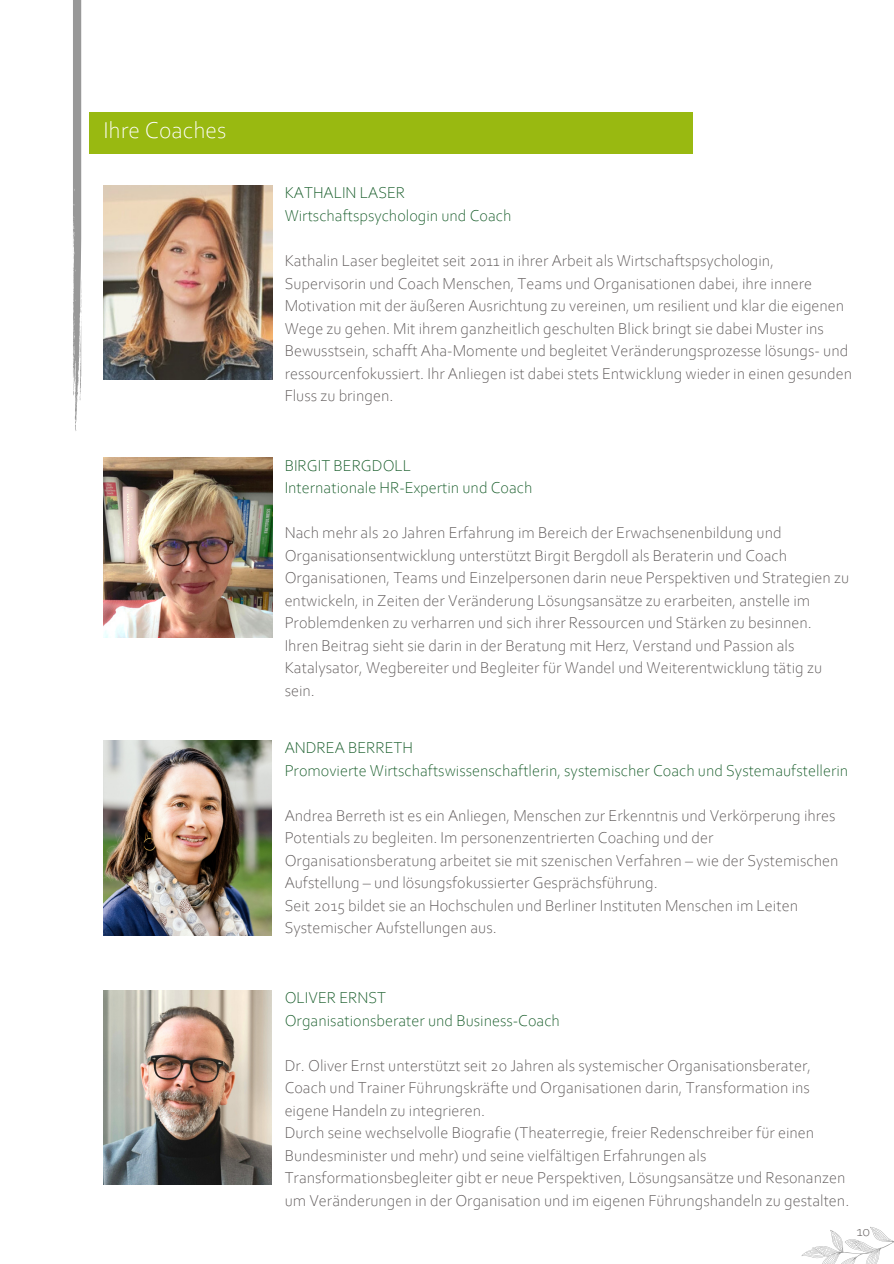
<style>
.page{position:relative;width:894px;height:1264px;background:#fff}
.page>*{position:absolute;margin:0;border:0;box-sizing:border-box;transform-origin:0 0}
.t1{font:300 24px "Corbel";color:#fff}
.t2{font:300 16.5px/22.5px "Corbel";color:#595454}
.t3{font:300 16.5px/22.5px "Corbel";color:#125925}
.t4{font:300 15px "Corbel";color:#595454}
</style>
<div class="page">
<svg style="left:801px;top:1227px;width:92px;height:37px"></svg>
<svg style="left:73px;top:0;width:9px;height:431px;background:#afafaf"></svg>
<img style="left:103px;top:457px;width:169px;height:180px">
<div style="left:89px;top:112px;width:603px;height:42px;background:#99b911"></div>
<img style="left:103px;top:740px;width:168px;height:195px">
<img style="left:103px;top:185px;width:169px;height:194px">
<img style="left:104px;top:990px;width:167px;height:194px">
<h1 class="t1" style="left:103px;top:120px;width:124px">Ihre Coaches</h1>
<p class="t3" style="left:284px;top:183px;width:228px">KATHALIN LASER<br>Wirtschaftspsychologin und Coach</p>
<p class="t2" style="left:284px;top:251px;width:568px">Kathalin Laser begleitet seit 2011 in ihrer Arbeit als Wirtschaftspsychologin, Supervisorin und Coach Menschen, Teams und Organisationen dabei, ihre innere Motivation mit der äußeren Ausrichtung zu vereinen, um resilient und klar die eigenen Wege zu gehen. Mit ihrem ganzheitlich geschulten Blick bringt sie dabei Muster ins Bewusstsein, schafft Aha-Momente und begleitet Veränderungsprozesse lösungs- und ressourcenfokussiert. Ihr Anliegen ist dabei stets Entwicklung wieder in einen gesunden Fluss zu bringen.</p>
<p class="t3" style="left:284px;top:455px;width:249px">BIRGIT BERGDOLL<br>Internationale HR-Expertin und Coach</p>
<p class="t2" style="left:284px;top:523px;width:566px">Nach mehr als 20 Jahren Erfahrung im Bereich der Erwachsenenbildung und Organisationsentwicklung unterstützt Birgit Bergdoll als Beraterin und Coach Organisationen, Teams und Einzelpersonen darin neue Perspektiven und Strategien zu entwickeln, in Zeiten der Veränderung Lösungsansätze zu erarbeiten, anstelle im Problemdenken zu verharren und sich ihrer Ressourcen und Stärken zu besinnen.<br>Ihren Beitrag sieht sie darin in der Beratung mit Herz, Verstand und Passion als Katalysator, Wegbereiter und Begleiter für Wandel und Weiterentwicklung tätig zu sein.</p>
<p class="t3" style="left:284px;top:738px;width:565px">ANDREA BERRETH<br>Promovierte Wirtschaftswissenschaftlerin, systemischer Coach und Systemaufstellerin</p>
<p class="t2" style="left:284px;top:805px;width:555px">Andrea Berreth ist es ein Anliegen, Menschen zur Erkenntnis und Verkörperung ihres Potentials zu begleiten. Im personenzentrierten Coaching und der Organisationsberatung arbeitet sie mit szenischen Verfahren – wie der Systemischen Aufstellung – und lösungsfokussierter Gesprächsführung.<br>Seit 2015 bildet sie an Hochschulen und Berliner Instituten Menschen im Leiten Systemischer Aufstellungen aus.</p>
<p class="t3" style="left:284px;top:987px;width:277px">OLIVER ERNST<br>Organisationsberater und Business-Coach</p>
<p class="t2" style="left:284px;top:1055px;width:566px">Dr. Oliver Ernst unterstützt seit 20 Jahren als systemischer Organisationsberater, Coach und Trainer Führungskräfte und Organisationen darin, Transformation ins eigene Handeln zu integrieren.<br>Durch seine wechselvolle Biografie (Theaterregie, freier Redenschreiber für einen Bundesminister und mehr) und seine vielfältigen Erfahrungen als Transformationsbegleiter gibt er neue Perspektiven, Lösungsansätze und Resonanzen um Veränderungen in der Organisation und im eigenen Führungshandeln zu gestalten.</p>
<p class="t4" style="left:856px;top:1224px;width:15px">10</p>
</div>
